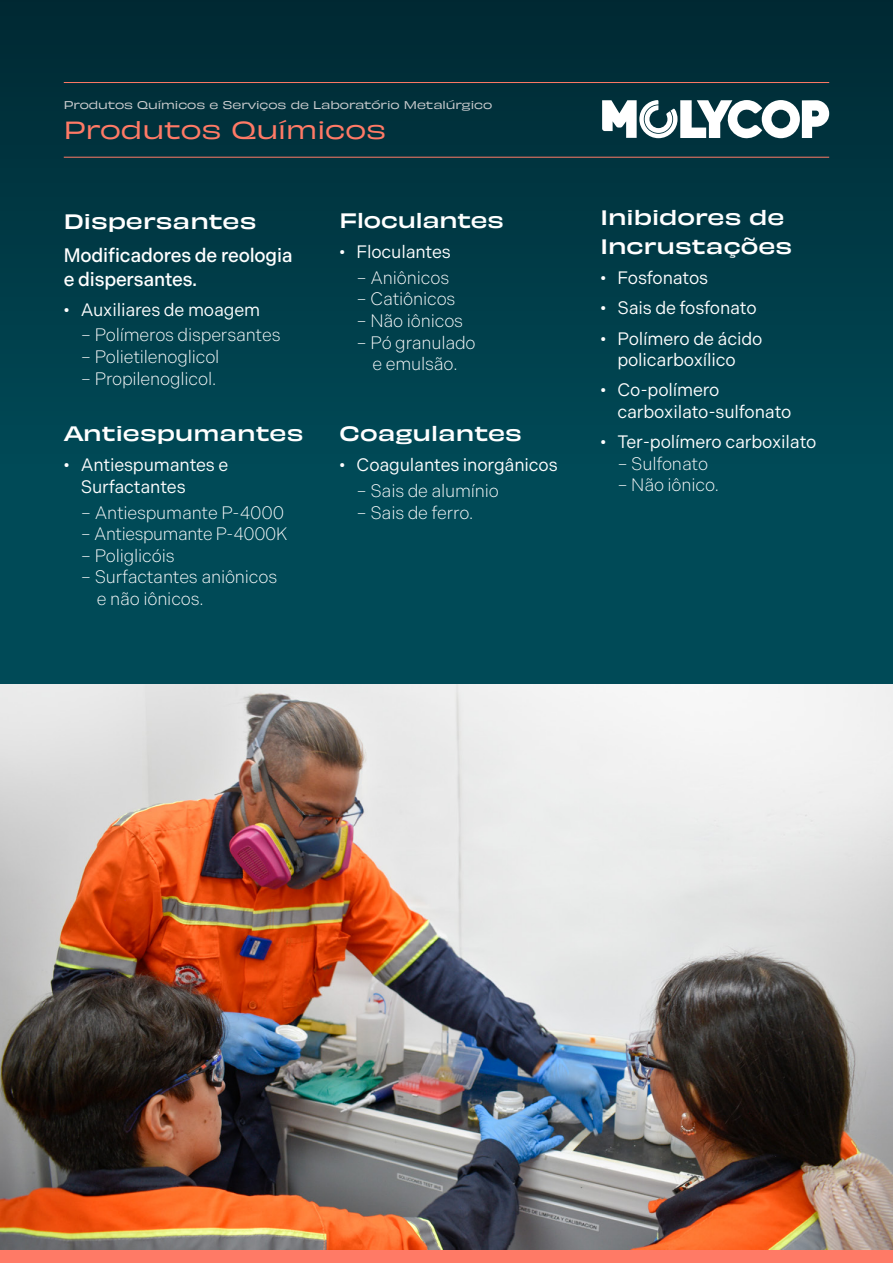
<style>
.page{position:relative;width:893px;height:1263px;background:#fff}
.page>*{position:absolute;margin:0;border:0;box-sizing:border-box;transform-origin:0 0}
.t1{font:expanded 23.25px "Obviously";color:#ff7a66}
.t2{font:500 expanded 19.5px/28.8px "Obviously";color:#fff}
.t3{font:500 19.5px/24px "Indivisible";letter-spacing:-.01em;color:#fff}
.t4{font:300 18px/21.6px "Indivisible";letter-spacing:-.01em;color:#fff}
.t5{font:18px/21.6px "Indivisible";letter-spacing:-.01em;color:#fff}
.t6{font:300 18px "Indivisible";letter-spacing:-.01em;color:#fff;scale:.96 1}
.t7{font:expanded 10.5px "Obviously";letter-spacing:-.01em;color:#caccce}
</style>
<div class="page">
<div style="left:0;top:0;width:893px;height:1250px;background:#004a57"></div>
<div style="left:0;top:0;width:893px;height:539px;background:linear-gradient(to bottom,#012933,#004e5b)"></div>
<img style="left:0;top:685px;width:893px;height:565px">
<hr style="left:64px;top:157px;width:765px;height:1px;background:#ff7a66">
<hr style="left:64px;top:82px;width:765px;height:1px;background:#ff7a66">
<svg style="left:602px;top:100px;width:227px;height:39px;background:#93a8ac"></svg>
<div style="left:0;top:1250px;width:893px;height:13px;background:#ff7a66"></div>
<p class="t7" style="left:64px;top:96px;width:430px">Produtos Químicos e Serviços de Laboratório Metalúrgico</p>
<p class="t1" style="left:64px;top:112px;width:324px">Produtos Químicos</p>
<p class="t2" style="left:64px;top:205px;width:194px">Dispersantes</p>
<p class="t3" style="left:64px;top:243px;width:230px">Modificadores de reologia e dispersantes.</p>
<p class="t5" style="left:64px;top:299px;width:198px">• Auxiliares de moagem</p>
<p class="t4" style="left:81px;top:325px;width:201px">– Polímeros dispersantes</p>
<p class="t4" style="left:81px;top:346px;width:140px">– Polietilenoglicol</p>
<p class="t4" style="left:81px;top:368px;width:137px">– Propilenoglicol.</p>
<p class="t2" style="left:64px;top:417px;width:241px">Antiespumantes</p>
<p class="t5" style="left:81px;top:454px;width:149px;text-indent:-17px">• Antiespumantes e<br>Surfactantes</p>
<p class="t4" style="left:81px;top:502px;width:205px">– Antiespumante P-4000</p>
<p class="t6" style="left:81px;top:524px;width:217px">– Antiespumante P-4000K</p>
<p class="t4" style="left:81px;top:545px;width:95px">– Poliglicóis</p>
<p class="t4" style="left:97px;top:566px;width:182px;text-indent:-16px">– Surfactantes aniônicos e não iônicos.</p>
<p class="t2" style="left:340px;top:204px;width:166px">Floculantes</p>
<p class="t5" style="left:340px;top:241px;width:113px">• Floculantes</p>
<p class="t4" style="left:357px;top:267px;width:94px">– Aniônicos</p>
<p class="t4" style="left:357px;top:288px;width:100px">– Catiônicos</p>
<p class="t4" style="left:357px;top:310px;width:108px">– Não iônicos</p>
<p class="t4" style="left:357px;top:332px;width:121px;text-align:center">– Pó granulado e emulsão.</p>
<p class="t2" style="left:340px;top:417px;width:184px">Coagulantes</p>
<p class="t5" style="left:340px;top:454px;width:220px">• Coagulantes inorgânicos</p>
<p class="t4" style="left:357px;top:480px;width:144px">– Sais de alumínio</p>
<p class="t4" style="left:357px;top:502px;width:118px">– Sais de ferro.</p>
<p class="t2" style="left:600px;top:202px;width:193px">Inibidores de<br>Incrustações</p>
<p class="t5" style="left:600px;top:267px;width:109px">• Fosfonatos</p>
<p class="t5" style="left:600px;top:297px;width:158px">• Sais de fosfonato</p>
<p class="t5" style="left:600px;top:328px;width:164px;text-align:center">• Polímero de ácido policarboxílico</p>
<p class="t5" style="left:617px;top:379px;width:176px;text-indent:-17px">• Co-polímero carboxilato-sulfonato</p>
<p class="t5" style="left:600px;top:431px;width:218px">• Ter-polímero carboxilato</p>
<p class="t4" style="left:617px;top:453px;width:92px">– Sulfonato</p>
<p class="t4" style="left:617px;top:474px;width:103px">– Não iônico.</p>
</div>
